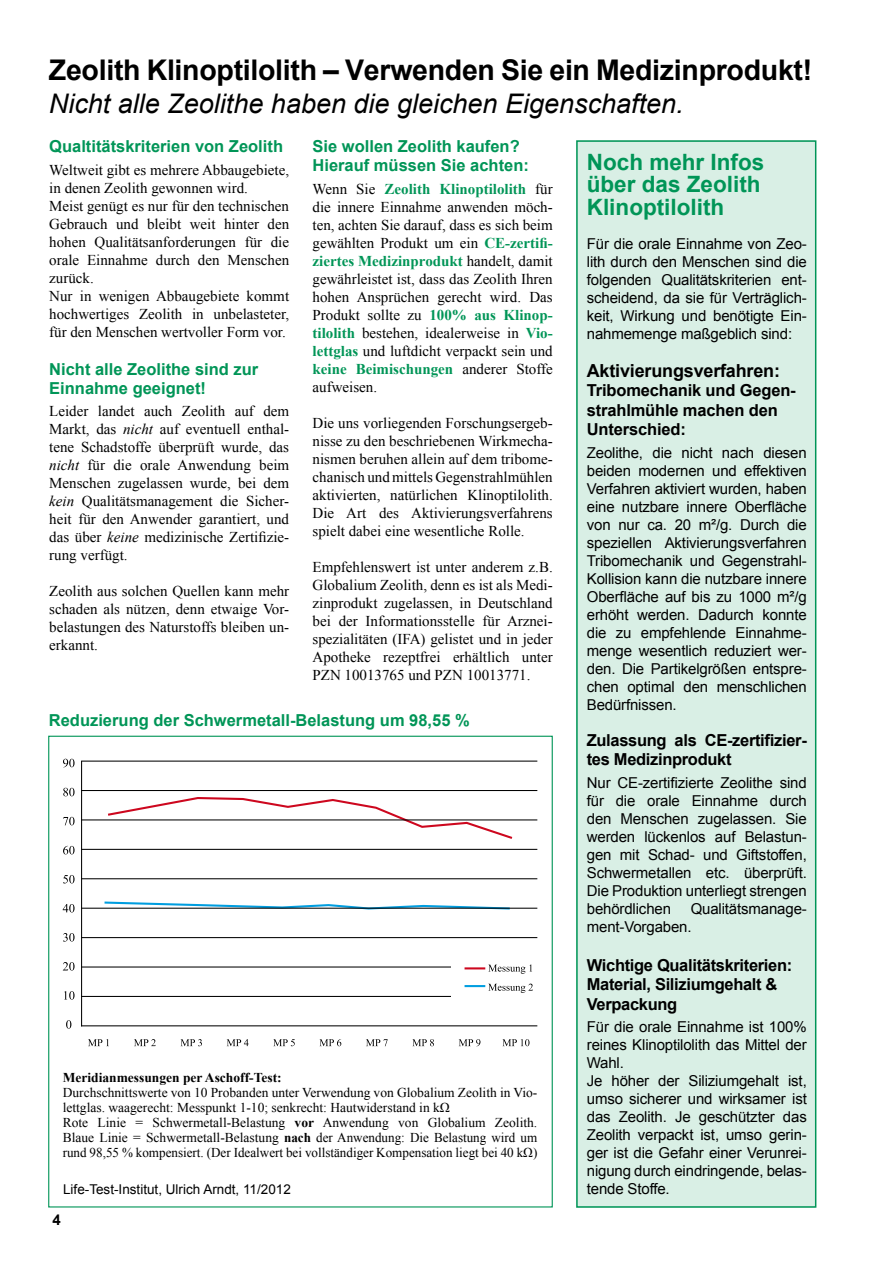
<style>
.page{position:relative;width:893px;height:1263px;background:#fff}
.page>*{position:absolute;margin:0;border:0;box-sizing:border-box;transform-origin:0 0}
.t1{font:700 28.5px "Arial";letter-spacing:-.01em;color:#000}
.t2{font:italic 27px "Arial";color:#000}
.t3{font:700 22.5px/22.5px "Arial";color:#009557}
.t4{font:700 18px "Arial";letter-spacing:-.01em;color:#000}
.t5{font:700 16.5px/18.8px "Arial";color:#009557}
.t6{font:700 16.5px/19.5px "Arial";letter-spacing:-.02em;color:#000}
.t7{font:15px/18px "Times New Roman";color:#000;text-align:justify}
.t8{font:15px/18px "Arial";letter-spacing:-.01em;color:#000;text-align:justify}
.t9{font:700 15px "Arial";color:#000}
.t10{font:13.5px/15px "Times New Roman";color:#000}
.t11{font:13.5px "Arial";color:#000}
.t12{font:700 13.5px "Times New Roman";color:#000}
.s1{font-weight:700;color:#009557}
.s2{font-style:italic}
.s3{font-weight:700}
</style>
<div class="page">
<svg style="left:63px;top:759px;width:12px;height:8px"></svg>
<svg style="left:63px;top:788px;width:12px;height:8px"></svg>
<svg style="left:63px;top:817px;width:12px;height:8px"></svg>
<svg style="left:63px;top:846px;width:12px;height:8px"></svg>
<svg style="left:63px;top:875px;width:12px;height:8px"></svg>
<svg style="left:63px;top:904px;width:12px;height:8px"></svg>
<svg style="left:63px;top:933px;width:12px;height:8px"></svg>
<svg style="left:63px;top:962px;width:12px;height:9px"></svg>
<svg style="left:64px;top:991px;width:11px;height:9px"></svg>
<svg style="left:66px;top:1020px;width:5px;height:9px"></svg>
<svg style="left:88px;top:1039px;width:21px;height:7px"></svg>
<svg style="left:134px;top:1039px;width:22px;height:7px"></svg>
<svg style="left:181px;top:1039px;width:21px;height:7px"></svg>
<svg style="left:227px;top:1039px;width:22px;height:7px"></svg>
<svg style="left:273px;top:1039px;width:22px;height:7px"></svg>
<svg style="left:319px;top:1039px;width:22px;height:7px"></svg>
<svg style="left:366px;top:1039px;width:22px;height:7px"></svg>
<svg style="left:412px;top:1039px;width:22px;height:7px"></svg>
<svg style="left:459px;top:1039px;width:21px;height:7px"></svg>
<svg style="left:502px;top:1039px;width:27px;height:7px"></svg>
<svg style="left:106px;top:797px;width:409px;height:42px"></svg>
<svg style="left:102px;top:901px;width:410px;height:9px"></svg>
<hr style="left:81px;top:760px;width:456px;height:2px;background:#000">
<hr style="left:81px;top:790px;width:456px;height:1px;background:#000">
<hr style="left:81px;top:819px;width:456px;height:1px;background:#000">
<hr style="left:81px;top:849px;width:456px;height:1px;background:#000">
<hr style="left:81px;top:878px;width:456px;height:1px;background:#000">
<hr style="left:81px;top:908px;width:456px;height:1px;background:#000">
<hr style="left:81px;top:937px;width:456px;height:1px;background:#000">
<hr style="left:81px;top:966px;width:456px;height:1px;background:#000">
<hr style="left:81px;top:996px;width:456px;height:1px;background:#000">
<hr style="left:81px;top:1025px;width:456px;height:1px;background:#000">
<hr style="left:81px;top:761px;width:1px;height:265px;background:#000">
<div style="left:452px;top:948px;width:88px;height:51px;background:#fff"></div>
<svg style="left:488px;top:983px;width:45px;height:10px"></svg>
<svg style="left:488px;top:964px;width:44px;height:10px"></svg>
<hr style="left:465px;top:985px;width:20px;height:2px;background:#009ee0">
<hr style="left:465px;top:967px;width:20px;height:2px;background:#cd071e">
<div style="left:576px;top:140px;width:239px;height:1068px;background:#d9efe5"></div>
<div style="left:576px;top:140px;width:240px;height:1068px;border:2px solid #009557"></div>
<h1 class="t1" style="left:49px;top:51px;width:765px">Zeolith Klinoptilolith – Verwenden Sie ein Medizinprodukt!</h1>
<h2 class="t2" style="left:49px;top:86px;width:636px">Nicht alle Zeolithe haben die gleichen Eigenschaften.</h2>
<p class="t5" style="left:313px;top:138px;width:218px">Sie wollen Zeolith kaufen?<br>Hierauf müssen Sie achten:</p>
<p class="t7" style="left:313px;top:179px;width:242px">Wenn Sie <span class="s1">Zeolith Klinoptilolith</span> für die innere Einnahme anwenden möch&shy;ten, achten Sie darauf, dass es sich beim gewählten Produkt um ein <span class="s1">CE-zertifi&shy;ziertes Medizinprodukt</span> handelt, damit gewährleistet ist, dass das Zeolith Ihren hohen Ansprüchen gerecht wird. Das Produkt sollte zu <span class="s1">100% aus Klinop&shy;tilolith</span> bestehen, idealerweise in <span class="s1">Vio&shy;lettglas</span> und luftdicht verpackt sein und <span class="s1">keine Beimischungen</span> anderer Stoffe aufweisen.</p>
<p class="t7" style="left:313px;top:413px;width:242px">Die uns vorliegenden Forschungsergeb&shy;nisse zu den beschriebenen Wirkmecha&shy;nismen beruhen allein auf dem tribome&shy;chanisch und mittels Gegenstrahlmühlen aktivierten, natürlichen Klinoptilolith.<br>Die Art des Aktivierungsverfahrens spielt dabei eine wesentliche Rolle.</p>
<p class="t7" style="left:313px;top:557px;width:242px">Empfehlenswert ist unter anderem z.B.<br>Globalium Zeolith, denn es ist als Medi&shy;zinprodukt zugelassen, in Deutschland bei der Informationsstelle für Arznei&shy;spezialitäten (IFA) gelistet und in jeder Apotheke rezeptfrei erhältlich unter PZN 10013765 und PZN 10013771.</p>
<p class="t5" style="left:49px;top:138px;width:235px">Qualtitätskriterien von Zeolith</p>
<p class="t7" style="left:49px;top:161px;width:241px;text-align:left">Weltweit gibt es mehrere Abbaugebiete, in denen Zeolith gewonnen wird.<br>Meist genügt es nur für den technischen Gebrauch und bleibt weit hinter den hohen Qualitätsanforderungen für die orale Einnahme durch den Menschen zurück.<br>Nur in wenigen Abbaugebiete kommt hochwertiges Zeolith in unbelasteter, für den Menschen wertvoller Form vor.</p>
<p class="t5" style="left:49px;top:360px;width:211px">Nicht alle Zeolithe sind zur<br>Einnahme geeignet!</p>
<p class="t7" style="left:49px;top:402px;width:241px">Leider landet auch Zeolith auf dem Markt, das <span class="s2">nicht</span> auf eventuell enthal&shy;tene Schadstoffe überprüft wurde, das <span class="s2">nicht</span> für die orale Anwendung beim Menschen zugelassen wurde, bei dem <span class="s2">kein</span> Qualitätsmanagement die Sicher&shy;heit für den Anwender garantiert, und das über <span class="s2">keine</span> medizinische Zertifizie&shy;rung verfügt.</p>
<p class="t7" style="left:49px;top:582px;width:241px">Zeolith aus solchen Quellen kann mehr schaden als nützen, denn etwaige Vor&shy;belastungen des Naturstoffs bleiben un&shy;erkannt.</p>
<h3 class="t3" style="left:587px;top:151px;width:179px">Noch mehr Infos über das Zeolith<br>Klinoptilolith</h3>
<p class="t8" style="left:587px;top:235px;width:222px">Für die orale Einnahme von Zeo&shy;lith durch den Menschen sind die folgenden Qualitätskriterien ent&shy;scheidend, da sie für Verträglich&shy;keit, Wirkung und benötigte Ein&shy;nahmemenge maßgeblich sind:</p>
<p class="t4" style="left:587px;top:358px;width:195px">Aktivierungsverfahren:</p>
<p class="t6" style="left:587px;top:381px;width:210px">Tribomechanik und Gegen&shy;strahlmühle machen den<br>Unterschied:</p>
<p class="t8" style="left:587px;top:444px;width:222px">Zeolithe, die nicht nach diesen beiden modernen und effektiven Verfahren aktiviert wurden, haben eine nutzbare innere Oberfläche von nur ca. 20 m²/g. Durch die speziellen Aktivierungsverfahren Tribomechanik und Gegenstrahl-Kollision kann die nutzbare innere Oberfläche auf bis zu 1000 m²/g erhöht werden. Dadurch konnte die zu empfehlende Einnahme&shy;menge wesentlich reduziert wer&shy;den. Die Partikelgrößen entspre&shy;chen optimal den menschlichen Bedürfnissen.</p>
<p class="t6" style="left:587px;top:731px;width:222px">Zulassung als CE-zertifizier&shy;tes Medizinprodukt</p>
<p class="t8" style="left:587px;top:774px;width:222px">Nur CE-zertifizierte Zeolithe sind für die orale Einnahme durch den Menschen zugelassen. Sie werden lückenlos auf Belastun&shy;gen mit Schad- und Giftstoffen, Schwermetallen etc. überprüft.<br>Die Produktion unterliegt strengen behördlichen</p>
<p class="t5" style="left:49px;top:712px;width:422px">Reduzierung der Schwermetall-Belastung um 98,55 %</p>
<p class="t8" style="left:587px;top:900px;width:222px;text-indent:104px">Qualitätsmanage&shy;ment-Vorgaben.</p>
<p class="t6" style="left:587px;top:956px;width:207px">Wichtige Qualitätskriterien:<br>Material, Siliziumgehalt &amp;<br>Verpackung</p>
<p class="t8" style="left:587px;top:1018px;width:222px;text-align:left">Für die orale Einnahme ist 100% reines Klinoptilolith das Mittel der<br>Wahl.<br>Je höher der Siliziumgehalt ist, umso sicherer und wirksamer ist das Zeolith. Je geschützter das<br>Zeolith verpackt ist, umso gerin&shy;ger ist die Gefahr einer Verunrei&shy;nigung durch eindringende, belas-</p>
<p class="t12" style="left:63px;top:1068px;width:221px">Meridianmessungen per Aschoff-Test:</p>
<p class="t10" style="left:63px;top:1084px;width:476px">Durchschnittswerte von 10 Probanden unter Verwendung von Globalium Zeolith in Vio&shy;lettglas. waagerecht: Messpunkt 1-10; senkrecht: Hautwiderstand in kΩ<br>Rote Linie = Schwermetall-Belastung <span class="s3">vor</span> Anwendung von Globalium Zeolith.<br>Blaue Linie = Schwermetall-Belastung <span class="s3">nach</span> der Anwendung: Die Belastung wird um rund 98,55 % kompensiert. (Der Idealwert bei vollständiger Kompensation liegt bei 40 kΩ)</p>
<p class="t11" style="left:63px;top:1180px;width:229px">Life-Test-Institut, Ulrich Arndt, 11/2012</p>
<p class="t8" style="left:587px;top:1180px;width:84px">tende Stoffe.</p>
<p class="t9" style="left:52px;top:1210px;width:10px">4</p>
</div>
